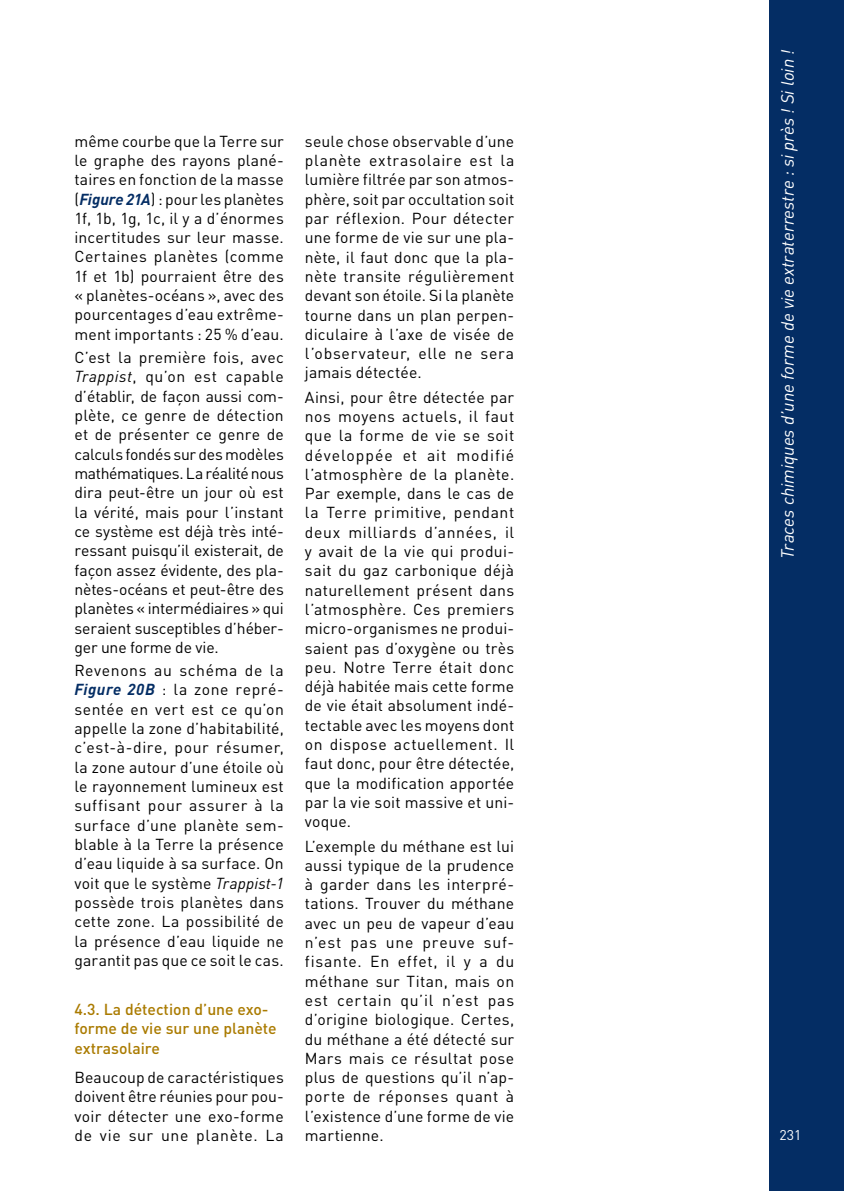
<style>
.page{position:relative;width:844px;height:1191px;background:#fff}
.page>*{position:absolute;margin:0;border:0;box-sizing:border-box;transform-origin:0 0}
.t1{font:italic 17.5px "DIN";color:#fff}
.t2{font:15.75px/19.2px "DIN";letter-spacing:.01em;color:#000;text-align:justify}
.t3{font:500 15.75px/19.2px "DIN";color:#aa7b00}
.t4{font:14px "DIN";color:#fff}
.s1{font-weight:700;font-style:italic;color:#042d64}
.s2{font-style:italic}
</style>
<div class="page">
<div style="left:769px;top:0;width:74px;height:1191px;background:#042d64"></div>
<p class="t2" style="left:74px;top:131px;width:211px">même courbe que la Terre sur le graphe des rayons plané&shy;taires en fonction de la masse (<span class="s1">Figure 21A</span>) : pour les planètes 1f, 1b, 1g, 1c, il y a d’énormes incertitudes sur leur masse.<br>Certaines planètes (comme 1f et 1b) pourraient être des « planètes-océans », avec des pourcentages d’eau extrême&shy;ment importants : 25 % d’eau.</p>
<p class="t2" style="left:74px;top:347px;width:211px">C’est la première fois, avec <span class="s2">Trappist</span>, qu’on est capable d’établir, de façon aussi com&shy;plète, ce genre de détection et de présenter ce genre de calculs fondés sur des modèles mathématiques. La réalité nous dira peut-être un jour où est la vérité, mais pour l’instant ce système est déjà très inté&shy;ressant puisqu’il existerait, de façon assez évidente, des pla&shy;nètes-océans et peut-être des planètes « intermédiaires » qui seraient susceptibles d’héber&shy;ger une forme de vie.</p>
<p class="t2" style="left:74px;top:660px;width:211px">Revenons au schéma de la <span class="s1">Figure 20B</span> : la zone repré&shy;sentée en vert est ce qu’on appelle la zone d’habitabilité, c’est-à-dire, pour résumer, la zone autour d’une étoile où le rayonnement lumineux est suffisant pour assurer à la surface d’une planète sem&shy;blable à la Terre la présence d’eau liquide à sa surface. On voit que le système <span class="s2">Trappist-1 </span>possède trois planètes dans cette zone. La possibilité de la présence d’eau liquide ne garantit pas que ce soit le cas.</p>
<p class="t3" style="left:74px;top:999px;width:204px">4.3. La détection d’une exo&shy;forme de vie sur une planète extrasolaire</p>
<p class="t2" style="left:74px;top:1067px;width:211px">Beaucoup de caractéristiques doivent être réunies pour pou&shy;voir détecter une exo-forme de vie sur une planète. La</p>
<p class="t2" style="left:305px;top:131px;width:211px">seule chose observable d’une planète extrasolaire est la lumière filtrée par son atmos&shy;phère, soit par occultation soit par réflexion. Pour détecter une forme de vie sur une pla&shy;nète, il faut donc que la pla&shy;nète transite régulièrement devant son étoile. Si la planète tourne dans un plan perpen&shy;diculaire à l’axe de visée de l’observateur, elle ne sera jamais détectée.</p>
<p class="t2" style="left:305px;top:387px;width:211px">Ainsi, pour être détectée par nos moyens actuels, il faut que la forme de vie se soit développée et ait modifié l’atmosphère de la planète.<br>Par exemple, dans le cas de la Terre primitive, pendant deux milliards d’années, il y avait de la vie qui produi&shy;sait du gaz carbonique déjà naturellement présent dans l’atmosphère. Ces premiers micro-organismes ne produi&shy;saient pas d’oxygène ou très peu. Notre Terre était donc déjà habitée mais cette forme de vie était absolument indé&shy;tectable avec les moyens dont on dispose actuellement. Il faut donc, pour être détectée, que la modification apportée par la vie soit massive et uni&shy;voque.</p>
<p class="t2" style="left:305px;top:836px;width:211px">L’exemple du méthane est lui aussi typique de la prudence à garder dans les interpré&shy;tations. Trouver du méthane avec un peu de vapeur d’eau n’est pas une preuve suf&shy;fisante. En effet, il y a du méthane sur Titan, mais on est certain qu’il n’est pas d’origine biologique. Certes, du méthane a été détecté sur Mars mais ce résultat pose plus de questions qu’il n’ap&shy;porte de réponses quant à l’existence d’une forme de vie martienne.</p>
<p class="t1" style="left:776px;top:559px;width:510px;rotate:-90deg">Traces chimiques d’une forme de vie extraterrestre : si près ! Si loin !</p>
<p class="t4" style="left:779px;top:1125px;width:23px">231</p>
</div>
